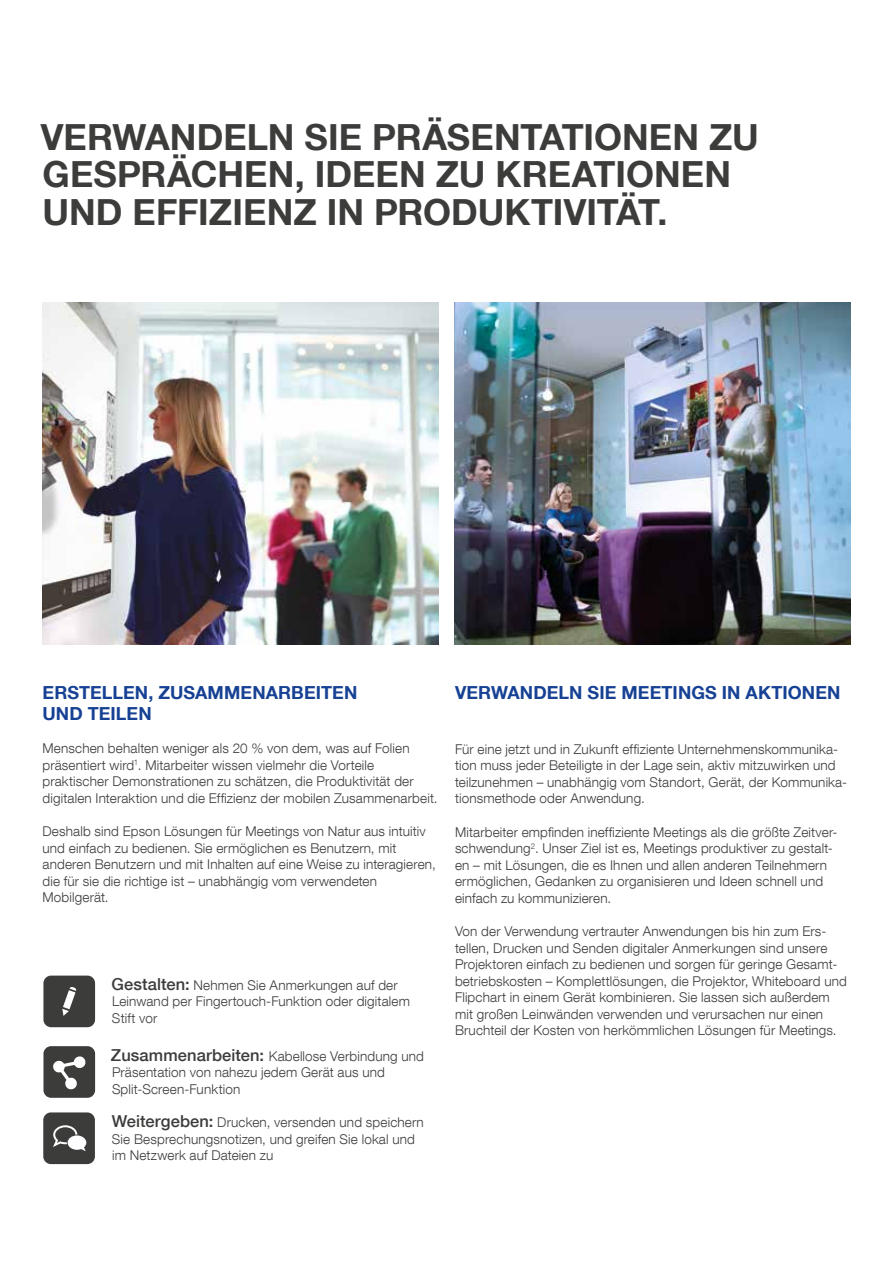
<style>
.page{position:relative;width:893px;height:1263px;background:#fff}
.page>*{position:absolute;margin:0;border:0;box-sizing:border-box;transform-origin:0 0}
.t1{font:700 36px/37.5px "Helvetica Neue LT Com";color:#3c3c3b}
.t2{font:700 18px/21px "Helvetica Neue LT Com";letter-spacing:.005em;color:#164194}
.t3{font:300 13.5px/16.5px "Helvetica Neue LT Com";letter-spacing:.01em;color:#3c3c3b}
.s1{font-weight:500;font-size:16.5px}
</style>
<div class="page">
<div style="left:43px;top:975px;width:52px;height:52px;background:#3c3c3b;border-radius:8px"></div>
<svg style="left:62px;top:987px;width:15px;height:29px"></svg>
<div style="left:43px;top:1112px;width:52px;height:52px;background:#3c3c3b;border-radius:8px"></div>
<svg style="left:53px;top:1125px;width:33px;height:26px"></svg>
<div style="left:43px;top:1046px;width:52px;height:52px;background:#3c3c3b;border-radius:8px"></div>
<svg style="left:53px;top:1056px;width:33px;height:34px"></svg>
<img style="left:455px;top:303px;width:396px;height:341px">
<img style="left:43px;top:303px;width:395px;height:341px">
<h1 class="t1" style="left:41px;top:117px;width:720px">VERWANDELN SIE PRÄSENTATIONEN ZU<br>GESPRÄCHEN, IDEEN ZU KREATIONEN<br>UND EFFIZIENZ IN PRODUKTIVITÄT.</h1>
<h2 class="t2" style="left:43px;top:681px;width:316px">ERSTELLEN, ZUSAMMENARBEITEN<br>UND TEILEN</h2>
<p class="t3" style="left:43px;top:740px;width:397px">Menschen behalten weniger als 20 % von dem, was auf Folien präsentiert wird<sup>1</sup>. Mitarbeiter wissen vielmehr die Vorteile praktischer Demonstrationen zu schätzen, die Produktivität der digitalen Interaktion und die Effizienz der mobilen Zusammenarbeit.</p>
<p class="t3" style="left:43px;top:823px;width:395px">Deshalb sind Epson Lösungen für Meetings von Natur aus intuitiv und einfach zu bedienen. Sie ermöglichen es Benutzern, mit anderen Benutzern und mit Inhalten auf eine Weise zu interagieren, die für sie die richtige ist – unabhängig vom verwendeten Mobilgerät.</p>
<p class="t3" style="left:112px;top:976px;width:300px"><span class="s1">Gestalten:</span> Nehmen Sie Anmerkungen auf der<br>Leinwand per Fingertouch-Funktion oder digitalem<br>Stift vor</p>
<p class="t3" style="left:111px;top:1047px;width:314px"><span class="s1">Zusammenarbeiten:</span> Kabellose Verbindung und<br>Präsentation von nahezu jedem Gerät aus und<br>Split-Screen-Funktion</p>
<p class="t3" style="left:112px;top:1114px;width:314px"><span class="s1">Weitergeben:</span> Drucken, versenden und speichern<br>Sie Besprechungsnotizen, und greifen Sie lokal und im Netzwerk auf Dateien zu</p>
<h2 class="t2" style="left:455px;top:681px;width:387px">VERWANDELN SIE MEETINGS IN AKTIONEN</h2>
<p class="t3" style="left:455px;top:740px;width:394px">Für eine jetzt und in Zukunft effiziente Unternehmenskommunika&shy;tion muss jeder Beteiligte in der Lage sein, aktiv mitzuwirken und teilzunehmen – unabhängig vom Standort, Gerät, der Kommunika&shy;tionsmethode oder Anwendung.</p>
<p class="t3" style="left:455px;top:823px;width:384px">Mitarbeiter empfinden ineffiziente Meetings als die größte Zeitver&shy;schwendung<sup>2</sup>. Unser Ziel ist es, Meetings produktiver zu gestalt&shy;en – mit Lösungen, die es Ihnen und allen anderen Teilnehmern ermöglichen, Gedanken zu organisieren und Ideen schnell und einfach zu kommunizieren.</p>
<p class="t3" style="left:455px;top:923px;width:393px">Von der Verwendung vertrauter Anwendungen bis hin zum Ers&shy;tellen, Drucken und Senden digitaler Anmerkungen sind unsere Projektoren einfach zu bedienen und sorgen für geringe Gesamt&shy;betriebskosten – Komplettlösungen, die Projektor, Whiteboard und Flipchart in einem Gerät kombinieren. Sie lassen sich außerdem mit großen Leinwänden verwenden und verursachen nur einen Bruchteil der Kosten von herkömmlichen Lösungen für Meetings.</p>
</div>
